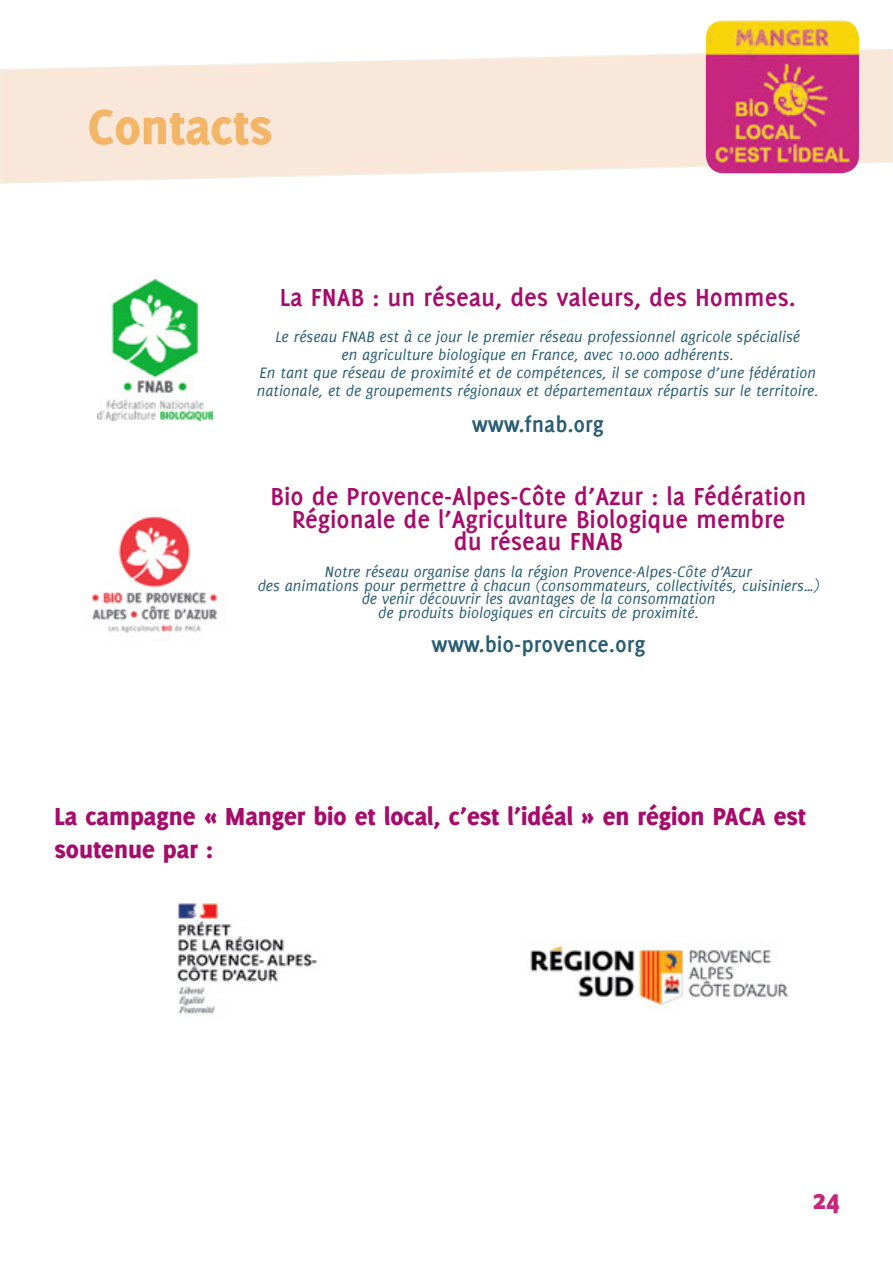
<style>
.page{position:relative;width:893px;height:1263px;background:#fff}
.page>*{position:absolute;margin:0;border:0;box-sizing:border-box;transform-origin:0 0}
.t1{font:800 54px "Delicious";color:#f3b568}
.t2{font:800 30px "Delicious";color:#c5277d}
.t3{font:700 27px/22.5px "Delicious";color:#a60c6c;text-align:center}
.t4{font:800 27px/32.4px "Delicious";color:#a60c6c}
.t5{font:700 24px "Delicious";color:#295d73}
.t6{font:italic 16.5px/13.5px "Delicious";color:#295d73;text-align:center}
</style>
<div class="page">
<svg style="left:0;top:48px;width:893px;height:136px"></svg>
<img style="left:706px;top:20px;width:153px;height:153px">
<img style="left:530px;top:945px;width:259px;height:61px">
<img style="left:97px;top:279px;width:116px;height:141px">
<img style="left:176px;top:903px;width:141px;height:111px">
<img style="left:91px;top:516px;width:127px;height:117px">
<h1 class="t1" style="left:88px;top:95px;width:186px">Contacts</h1>
<h3 class="t3" style="left:280px;top:286px;width:517px">La FNAB : un réseau, des valeurs, des Hommes.</h3>
<p class="t6" style="left:257px;top:328px;width:563px;line-height:18px">Le réseau FNAB est à ce jour le premier réseau professionnel agricole spécialisé<br>en agriculture biologique en France, avec 10.000 adhérents.<br>En tant que réseau de proximité et de compétences, il se compose d’une fédération nationale, et de groupements régionaux et départementaux répartis sur le territoire.</p>
<h3 class="t5" style="left:472px;top:410px;width:134px">www.fnab.org</h3>
<h3 class="t3" style="left:271px;top:485px;width:537px">Bio de Provence-Alpes-Côte d’Azur : la Fédération<br>Régionale de l’Agriculture Biologique membre<br>du réseau FNAB</h3>
<p class="t6" style="left:258px;top:565px;width:563px">Notre réseau organise dans la région Provence-Alpes-Côte d’Azur<br>des animations pour permettre à chacun (consommateurs, collectivités, cuisiniers…) de venir découvrir les avantages de la consommation<br>de produits biologiques en circuits de proximité.</p>
<h3 class="t5" style="left:432px;top:631px;width:215px">www.bio-provence.org</h3>
<h3 class="t4" style="left:55px;top:800px;width:753px">La campagne « Manger bio et local, c’est l’idéal » en région PACA est soutenue par :</h3>
<h2 class="t2" style="left:812px;top:1182px;width:28px">24</h2>
</div>
